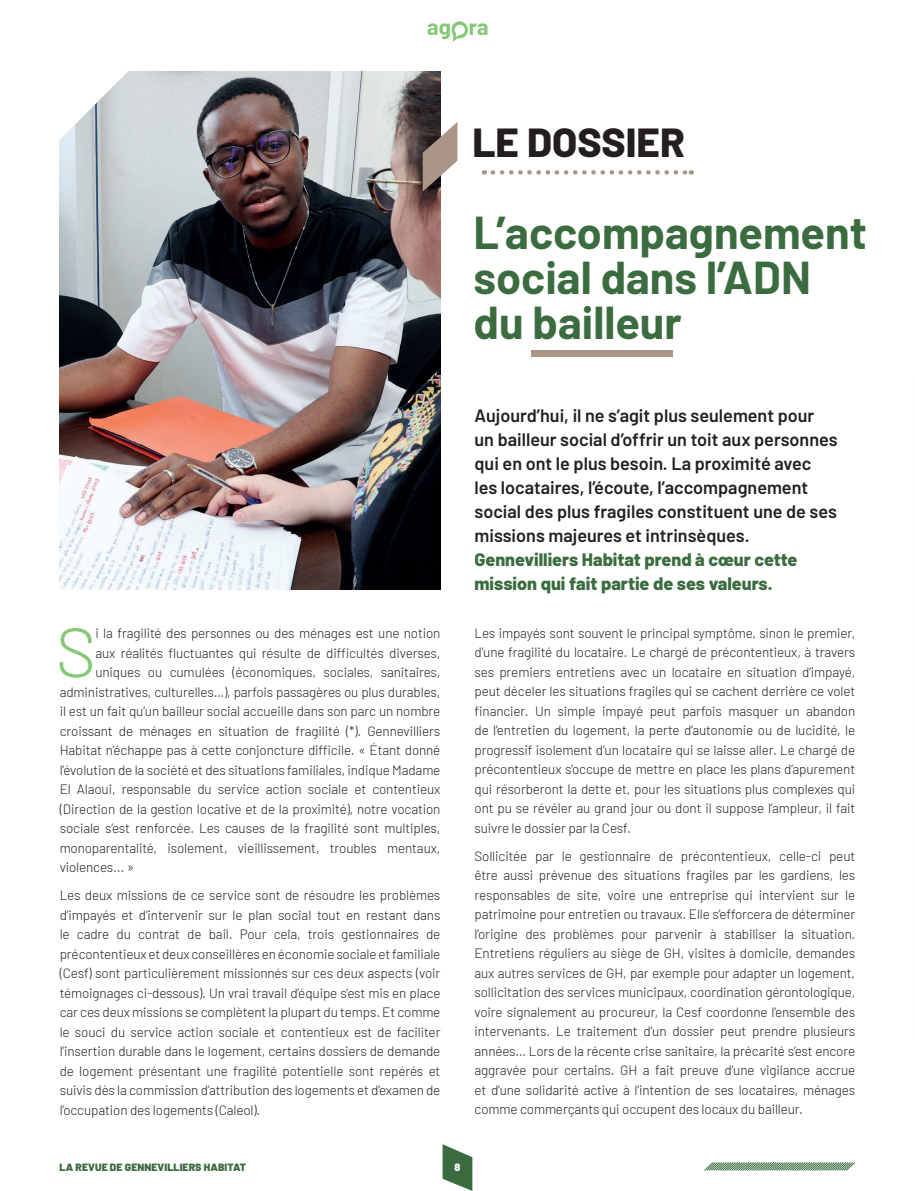
<style>
.page{position:relative;width:915px;height:1191px;background:#fff}
.page>*{position:absolute;margin:0;border:0;box-sizing:border-box;transform-origin:0 0}
.t1{font:300 69.15px "Barlow";color:#85c878}
.t2{font:700 45px/45px "Barlow";color:#3b6c3f}
.t3{font:800 40.5px "Barlow";color:#231f20}
.t4{font:600 18px/24px "Barlow";color:#231f20}
.t5{font:800 18px/24px "Barlow";color:#3b6c3f}
.t6{font:300 13.5px/19.5px "Barlow";letter-spacing:-.01em;color:#231f20;text-align:justify}
.t7{font:900 10.5px "Barlow";letter-spacing:.01em;color:#3b6c3f}
.t8{font:900 10.5px "Barlow";color:#fff}
</style>
<div class="page">
<img style="left:59px;top:72px;width:381px;height:518px">
<svg style="left:59px;top:71px;width:69px;height:69px"></svg>
<div style="left:531px;top:350px;width:141px;height:7px;background:#ab9586"></div>
<svg style="left:492px;top:170px;width:199px;height:5px"></svg>
<svg style="left:422px;top:122px;width:35px;height:70px"></svg>
<svg style="left:442px;top:1144px;width:30px;height:47px"></svg>
<svg style="left:704px;top:1162px;width:151px;height:9px"></svg>
<svg style="left:469px;top:23px;width:18px;height:12px"></svg>
<svg style="left:451px;top:21px;width:16px;height:17px"></svg>
<div style="left:454px;top:25px;width:11px;height:10px;background:#fff;border-radius:50%"></div>
<svg style="left:427px;top:23px;width:33px;height:19px"></svg>
<h3 class="t3" style="left:472px;top:112px;width:214px">LE DOSSIER</h3>
<h2 class="t2" style="left:473px;top:207px;width:395px">L’accompagnement social dans l’ADN du bailleur</h2>
<h1 class="t1" style="left:56px;top:602px;width:42px">S</h1>
<p class="t6" style="left:95px;top:622px;width:346px">i la fragilité des personnes ou des ménages est une notion</p>
<p class="t6" style="left:95px;top:642px;width:346px">aux réalités fluctuantes qui résulte de difficultés diverses,</p>
<p class="t6" style="left:95px;top:661px;width:346px">uniques ou cumulées (économiques, sociales, sanitaires,</p>
<p class="t6" style="left:60px;top:681px;width:382px">administratives, culturelles…), parfois passagères ou plus durables,</p>
<p class="t6" style="left:60px;top:700px;width:382px">il est un fait qu’un bailleur social accueille dans son parc un nombre</p>
<p class="t6" style="left:60px;top:720px;width:382px">croissant de ménages en situation de fragilité (*). Gennevilliers</p>
<p class="t6" style="left:60px;top:739px;width:382px">Habitat n’échappe pas à cette conjoncture difficile. « Étant donné</p>
<p class="t6" style="left:60px;top:759px;width:382px">l’évolution de la société et des situations familiales, indique Madame</p>
<p class="t6" style="left:60px;top:778px;width:382px">El Alaoui, responsable du service action sociale et contentieux</p>
<p class="t6" style="left:60px;top:798px;width:382px">(Direction de la gestion locative et de la proximité), notre vocation</p>
<p class="t6" style="left:60px;top:817px;width:382px">sociale s’est renforcée. Les causes de la fragilité sont multiples,</p>
<p class="t6" style="left:60px;top:837px;width:382px">monoparentalité, isolement, vieillissement, troubles mentaux,</p>
<p class="t6" style="left:60px;top:856px;width:76px">violences... »</p>
<p class="t6" style="left:60px;top:884px;width:382px">Les deux missions de ce service sont de résoudre les problèmes d’impayés et d’intervenir sur le plan social tout en restant dans le cadre du contrat de bail. Pour cela, trois gestionnaires de précontentieux et deux conseillères en économie sociale et familiale (Cesf) sont particulièrement missionnés sur ces deux aspects (voir témoignages ci-dessous). Un vrai travail d’équipe s’est mis en place car ces deux missions se complètent la plupart du temps. Et comme le souci du service action sociale et contentieux est de faciliter l’insertion durable dans le logement, certains dossiers de demande de logement présentant une fragilité potentielle sont repérés et suivis dès la commission d’attribution des logements et d’examen de l’occupation des logements (Caleol).</p>
<p class="t4" style="left:474px;top:402px;width:364px">Aujourd’hui, il ne s’agit plus seulement pour un bailleur social d’offrir un toit aux personnes qui en ont le plus besoin. La proximité avec les locataires, l’écoute, l’accompagnement social des plus fragiles constituent une de ses missions majeures et intrinsèques.</p>
<h3 class="t5" style="left:474px;top:546px;width:324px">Gennevilliers Habitat prend à cœur cette mission qui fait partie de ses valeurs.</h3>
<p class="t6" style="left:474px;top:622px;width:382px">Les impayés sont souvent le principal symptôme, sinon le premier, d’une fragilité du locataire. Le chargé de précontentieux, à travers ses premiers entretiens avec un locataire en situation d’impayé, peut déceler les situations fragiles qui se cachent derrière ce volet financier. Un simple impayé peut parfois masquer un abandon de l’entretien du logement, la perte d’autonomie ou de lucidité, le progressif isolement d’un locataire qui se laisse aller. Le chargé de précontentieux s’occupe de mettre en place les plans d’apurement qui résorberont la dette et, pour les situations plus complexes qui ont pu se révéler au grand jour ou dont il suppose l’ampleur, il fait suivre le dossier par la Cesf.</p>
<p class="t6" style="left:474px;top:845px;width:382px">Sollicitée par le gestionnaire de précontentieux, celle-ci peut être aussi prévenue des situations fragiles par les gardiens, les responsables de site, voire une entreprise qui intervient sur le patrimoine pour entretien ou travaux. Elle s’efforcera de déterminer l’origine des problèmes pour parvenir à stabiliser la situation.<br>Entretiens réguliers au siège de GH, visites à domicile, demandes aux autres services de GH, par exemple pour adapter un logement, sollicitation des services municipaux, coordination gérontologique, voire signalement au procureur, la Cesf coordonne l’ensemble des intervenants. Le traitement d’un dossier peut prendre plusieurs années… Lors de la récente crise sanitaire, la précarité s’est encore aggravée pour certains. GH a fait preuve d’une vigilance accrue et d’une solidarité active à l’intention de ses locataires, ménages comme commerçants qui occupent des locaux du bailleur.</p>
<p class="t7" style="left:60px;top:1158px;width:188px">LA REVUE DE GENNEVILLIERS HABITAT</p>
<p class="t8" style="left:454px;top:1159px;width:7px">8</p>
</div>
